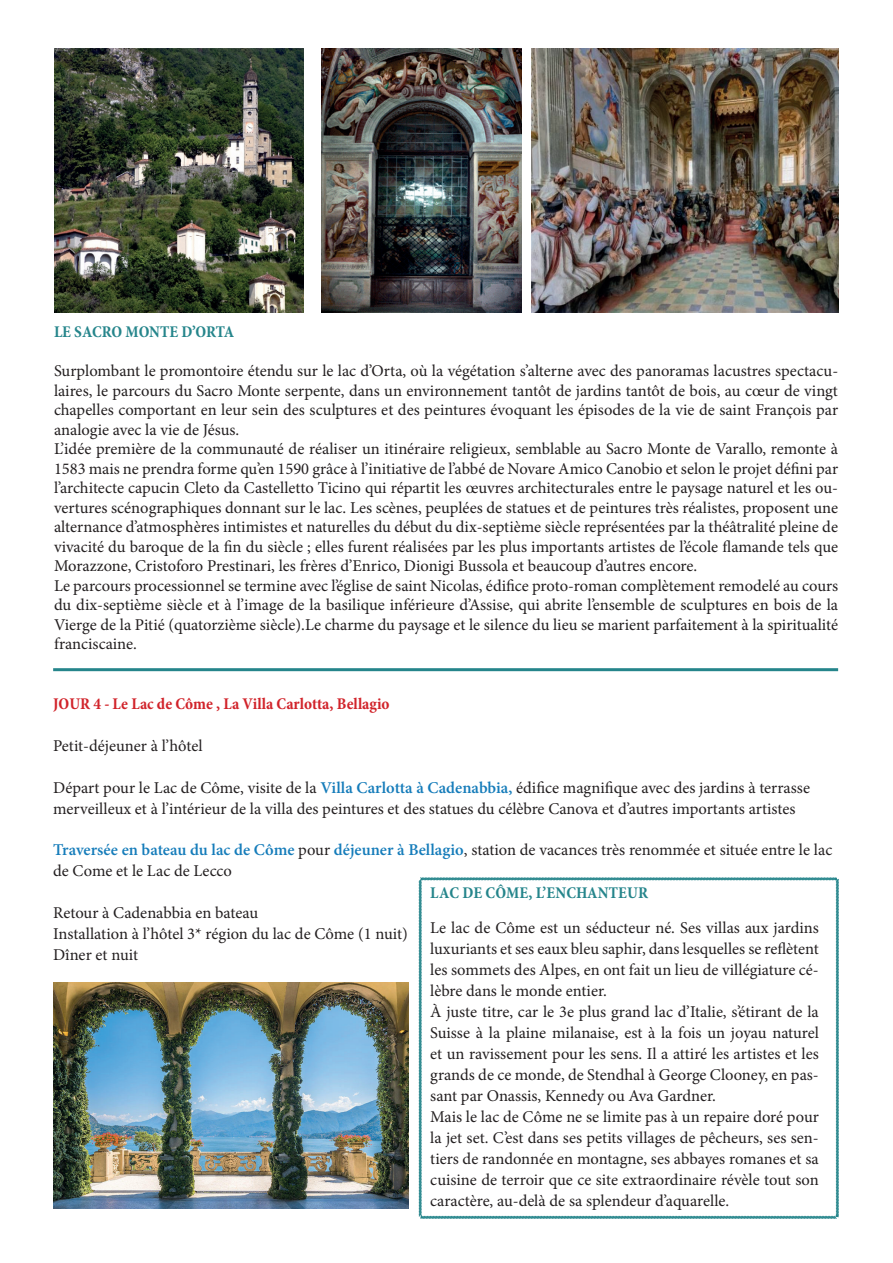
<style>
.page{position:relative;width:893px;height:1263px;background:#fff}
.page>*{position:absolute;margin:0;border:0;box-sizing:border-box;transform-origin:0 0}
.t1{font:16.5px/21px "Minion Pro";color:#231f20}
.t2{font:700 condensed 16.5px "Minion Pro";color:#d1232a}
.t3{font:700 condensed 16.5px "Minion Pro";color:#25858b}
.s1{font-weight:600;color:#157cba}
</style>
<div class="page">
<img style="left:54px;top:49px;width:250px;height:264px">
<img style="left:322px;top:49px;width:200px;height:264px">
<img style="left:531px;top:49px;width:308px;height:264px">
<hr style="left:53px;top:668px;width:785px;height:3px;background:#25858b">
<svg style="left:418px;top:877px;width:421px;height:342px"></svg>
<img style="left:53px;top:982px;width:355px;height:227px">
<p class="t3" style="left:54px;top:321px;width:182px">LE SACRO MONTE D’ORTA</p>
<p class="t1" style="left:54px;top:361px;width:786px;line-height:19.5px">Surplombant le promontoire étendu sur le lac d’Orta, où la végétation s’alterne avec des panoramas lacustres spectacu&shy;laires, le parcours du Sacro Monte serpente, dans un environnement tantôt de jardins tantôt de bois, au cœur de vingt chapelles comportant en leur sein des sculptures et des peintures évoquant les épisodes de la vie de saint François par analogie avec la vie de Jésus.<br>L’idée première de la communauté de réaliser un itinéraire religieux, semblable au Sacro Monte de Varallo, remonte à 1583 mais ne prendra forme qu’en 1590 grâce à l’initiative de l’abbé de Novare Amico Canobio et selon le projet défini par l’architecte capucin Cleto da Castelletto Ticino qui répartit les œuvres architecturales entre le paysage naturel et les ou&shy;vertures scénographiques donnant sur le lac. Les scènes, peuplées de statues et de peintures très réalistes, proposent une alternance d’atmosphères intimistes et naturelles du début du dix-septième siècle représentées par la théâtralité pleine de vivacité du baroque de la fin du siècle ; elles furent réalisées par les plus importants artistes de l’école flamande tels que Morazzone, Cristoforo Prestinari, les frères d’Enrico, Dionigi Bussola et beaucoup d’autres encore.<br>Le parcours processionnel se termine avec l’église de saint Nicolas, édifice proto-roman complètement remodelé au cours du dix-septième siècle et à l’image de la basilique inférieure d’Assise, qui abrite l’ensemble de sculptures en bois de la Vierge de la Pitié (quatorzième siècle).Le charme du paysage et le silence du lieu se marient parfaitement à la spiritualité franciscaine.</p>
<p class="t2" style="left:53px;top:693px;width:338px">JOUR 4 - Le Lac de Côme , La Villa Carlotta, Bellagio</p>
<p class="t1" style="left:53px;top:736px;width:151px">Petit-déjeuner à l’hôtel</p>
<p class="t1" style="left:53px;top:778px;width:758px">Départ pour le Lac de Côme, visite de la <span class="s1">Villa Carlotta à Cadenabbia,</span> édifice magnifique avec des jardins à terrasse merveilleux et à l’intérieur de la villa des peintures et des statues du célèbre Canova et d’autres importants artistes</p>
<p class="t1" style="left:53px;top:839px;width:781px"><span class="s1">Traversée en bateau du lac de Côme</span> pour <span class="s1">déjeuner à Bellagio</span>, station de vacances très renommée et située entre le lac de Come et le Lac de Lecco</p>
<p class="t1" style="left:53px;top:902px;width:356px">Retour à Cadenabbia en bateau<br>Installation à l’hôtel 3* région du lac de Côme (1 nuit)<br>Dîner et nuit</p>
<p class="t3" style="left:430px;top:882px;width:219px">LAC DE CÔME, L’ENCHANTEUR</p>
<p class="t1" style="left:430px;top:917px;width:390px">Le lac de Côme est un séducteur né. Ses villas aux jardins luxuriants et ses eaux bleu saphir, dans lesquelles se reflètent les sommets des Alpes, en ont fait un lieu de villégiature cé&shy;lèbre dans le monde entier.<br>À juste titre, car le 3e plus grand lac d’Italie, s’étirant de la Suisse à la plaine milanaise, est à la fois un joyau naturel et un ravissement pour les sens. Il a attiré les artistes et les grands de ce monde, de Stendhal à George Clooney, en pas&shy;sant par Onassis, Kennedy ou Ava Gardner.<br>Mais le lac de Côme ne se limite pas à un repaire doré pour la jet set. C’est dans ses petits villages de pêcheurs, ses sen&shy;tiers de randonnée en montagne, ses abbayes romanes et sa cuisine de terroir que ce site extraordinaire révèle tout son caractère, au-delà de sa splendeur d’aquarelle.</p>
</div>
